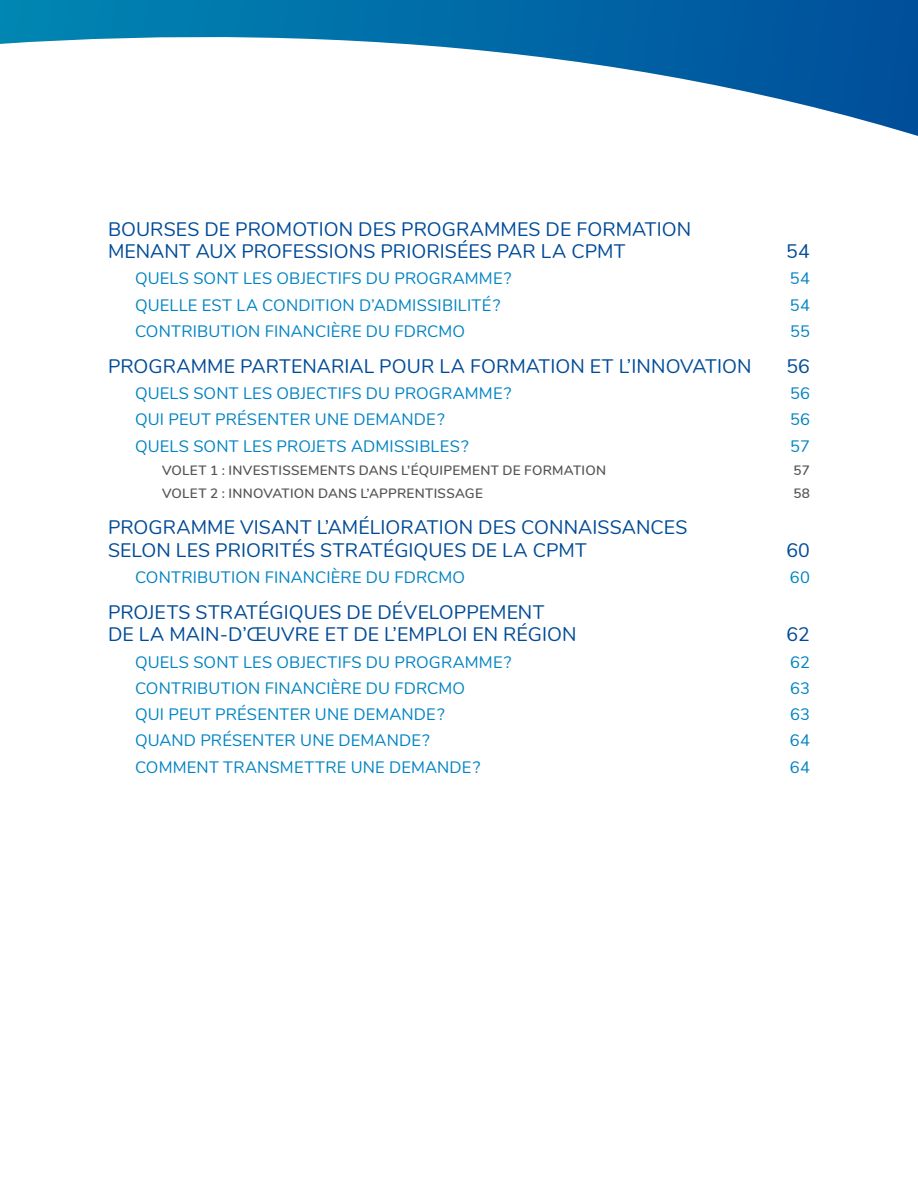
<style>
.page{position:relative;width:918px;height:1188px;background:#fff}
.page>*{position:absolute;margin:0;border:0;box-sizing:border-box;transform-origin:0 0}
.t1{font:19.5px/22.5px "Nunito";letter-spacing:.005em;color:#004b98}
.t2{font:16.5px "Nunito";letter-spacing:.01em;color:#0083c3}
.t3{font:600 13.5px "Nunito";letter-spacing:.02em;color:#535454}
</style>
<div class="page">
<svg style="left:0;top:0;width:918px;height:136px"></svg>
<p class="t1" style="left:108px;top:217px;width:585px">BOURSES DE PROMOTION DES PROGRAMMES DE FORMATION<br>MENANT AUX PROFESSIONS PRIORISÉES PAR LA CPMT</p>
<p class="t1" style="left:786px;top:239px;width:25px">54</p>
<p class="t2" style="left:135px;top:267px;width:378px">QUELS SONT LES OBJECTIFS DU PROGRAMME ?</p>
<p class="t2" style="left:790px;top:267px;width:22px">54</p>
<p class="t2" style="left:135px;top:293px;width:367px">QUELLE EST LA CONDITION D’ADMISSIBILITÉ ?</p>
<p class="t2" style="left:790px;top:293px;width:22px">54</p>
<p class="t2" style="left:135px;top:319px;width:332px">CONTRIBUTION FINANCIÈRE DU FDRCMO</p>
<p class="t2" style="left:790px;top:319px;width:21px">55</p>
<p class="t1" style="left:108px;top:354px;width:645px">PROGRAMME PARTENARIAL POUR LA FORMATION ET L’INNOVATION</p>
<p class="t1" style="left:787px;top:354px;width:25px">56</p>
<p class="t2" style="left:135px;top:381px;width:378px">QUELS SONT LES OBJECTIFS DU PROGRAMME ?</p>
<p class="t2" style="left:790px;top:381px;width:21px">56</p>
<p class="t2" style="left:135px;top:408px;width:311px">QUI PEUT PRÉSENTER UNE DEMANDE ?</p>
<p class="t2" style="left:790px;top:408px;width:21px">56</p>
<p class="t2" style="left:135px;top:434px;width:335px">QUELS SONT LES PROJETS ADMISSIBLES ?</p>
<p class="t2" style="left:790px;top:434px;width:21px">57</p>
<p class="t3" style="left:162px;top:460px;width:446px">VOLET 1 : INVESTISSEMENTS DANS L’ÉQUIPEMENT DE FORMATION</p>
<p class="t3" style="left:794px;top:460px;width:18px">57</p>
<p class="t3" style="left:162px;top:484px;width:322px">VOLET 2 : INNOVATION DANS L’APPRENTISSAGE</p>
<p class="t3" style="left:793px;top:484px;width:18px">58</p>
<p class="t1" style="left:108px;top:515px;width:581px">PROGRAMME VISANT L’AMÉLIORATION DES CONNAISSANCES<br>SELON LES PRIORITÉS STRATÉGIQUES DE LA CPMT</p>
<p class="t1" style="left:786px;top:538px;width:25px">60</p>
<p class="t2" style="left:135px;top:565px;width:332px">CONTRIBUTION FINANCIÈRE DU FDRCMO</p>
<p class="t2" style="left:790px;top:565px;width:22px">60</p>
<p class="t1" style="left:108px;top:600px;width:470px">PROJETS STRATÉGIQUES DE DÉVELOPPEMENT<br>DE LA MAIN-D’ŒUVRE ET DE L’EMPLOI EN RÉGION</p>
<p class="t1" style="left:787px;top:622px;width:25px">62</p>
<p class="t2" style="left:135px;top:650px;width:378px">QUELS SONT LES OBJECTIFS DU PROGRAMME ?</p>
<p class="t2" style="left:790px;top:650px;width:21px">62</p>
<p class="t2" style="left:135px;top:676px;width:332px">CONTRIBUTION FINANCIÈRE DU FDRCMO</p>
<p class="t2" style="left:790px;top:676px;width:21px">63</p>
<p class="t2" style="left:135px;top:702px;width:311px">QUI PEUT PRÉSENTER UNE DEMANDE ?</p>
<p class="t2" style="left:790px;top:702px;width:21px">63</p>
<p class="t2" style="left:135px;top:729px;width:296px">QUAND PRÉSENTER UNE DEMANDE ?</p>
<p class="t2" style="left:790px;top:729px;width:22px">64</p>
<p class="t2" style="left:135px;top:755px;width:347px">COMMENT TRANSMETTRE UNE DEMANDE ?</p>
<p class="t2" style="left:790px;top:755px;width:22px">64</p>
</div>
